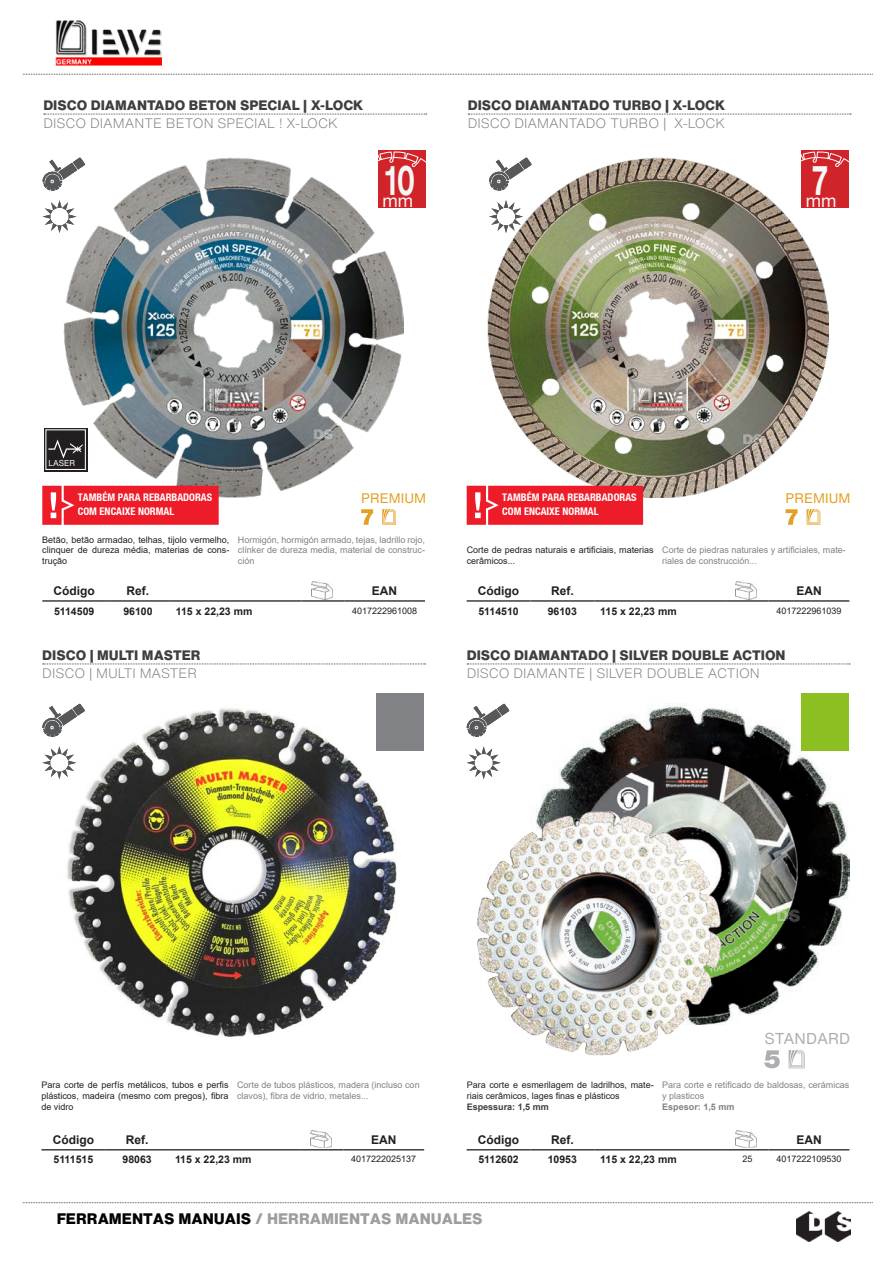
<style>
.page{position:relative;width:893px;height:1263px;background:#fff}
.page>*{position:absolute;margin:0;border:0;box-sizing:border-box;transform-origin:0 0}
.t1{font:700 40.5px "Helvetica Now Text";color:#f5f7f5;scale:.67 1}
.t2{font:18px "Helvetica Neue LT Std";color:#f5f7f5}
.t3{font:15.45px "Helvetica Now Text";color:#adaeb2}
.t4{font:800 15px "Helvetica Now Text";color:#9d9d9c}
.t5{font:13.65px "Helvetica Now Text";color:#e3a023}
.t6{font:800 13.5px "Helvetica Now Text";color:#3e3e3f}
.t7{font:300 13.5px "Helvetica Now Text";color:#808285}
.t8{font:700 12px "Arial";color:#231f20}
.t9{font:700 10.5px "Arial";color:#231f20}
.t10{font:700 condensed 10.5px/13.4px "Helvetica Neue LT";color:#fff}
.t11{font:9px/10.8px "Arial";color:#231f20;text-align:justify}
.t12{font:9px/10.8px "Arial";color:#808285}
.t13{font:700 9px "Arial";color:#3e3e3f}
.t14{font:700 9px "Arial";color:#808285}
.t15{font:8.4px "Helvetica Now Text";color:#fff;scale:.95 1}
.s1{color:#000}
</style>
<div class="page">
<img style="left:55px;top:20px;width:107px;height:46px">
<svg style="left:23px;top:74px;width:850px;height:1px"></svg>
<img style="left:796px;top:1212px;width:54px;height:30px">
<svg style="left:23px;top:1202px;width:850px;height:1px"></svg>
<hr style="left:42px;top:600px;width:64px;height:2px;background:#3e3e3f">
<hr style="left:106px;top:600px;width:64px;height:2px;background:#3e3e3f">
<hr style="left:170px;top:600px;width:132px;height:2px;background:#3e3e3f">
<hr style="left:302px;top:600px;width:42px;height:2px;background:#3e3e3f">
<hr style="left:344px;top:600px;width:81px;height:2px;background:#3e3e3f">
<img style="left:311px;top:582px;width:21px;height:17px">
<hr style="left:467px;top:600px;width:63px;height:2px;background:#3e3e3f">
<hr style="left:530px;top:600px;width:64px;height:2px;background:#3e3e3f">
<hr style="left:594px;top:600px;width:132px;height:2px;background:#3e3e3f">
<hr style="left:726px;top:600px;width:43px;height:2px;background:#3e3e3f">
<hr style="left:769px;top:600px;width:80px;height:2px;background:#3e3e3f">
<img style="left:735px;top:582px;width:22px;height:17px">
<img style="left:64px;top:158px;width:340px;height:340px">
<img style="left:488px;top:158px;width:340px;height:340px">
<svg style="left:42px;top:486px;width:177px;height:39px;background:#ee2530"></svg>
<div style="left:467px;top:486px;width:176px;height:39px;background:#ee1c28"></div>
<svg style="left:382px;top:509px;width:14px;height:16px"></svg>
<svg style="left:361px;top:509px;width:12px;height:16px"></svg>
<svg style="left:807px;top:509px;width:13px;height:16px"></svg>
<svg style="left:786px;top:509px;width:12px;height:16px"></svg>
<div style="left:378px;top:150px;width:48px;height:57px;background:#d1232a"></div>
<svg style="left:378px;top:151px;width:48px;height:16px"></svg>
<div style="left:801px;top:150px;width:48px;height:57px;background:#d1232a"></div>
<svg style="left:801px;top:151px;width:48px;height:16px"></svg>
<svg style="left:44px;top:114px;width:383px;height:1px"></svg>
<svg style="left:468px;top:114px;width:383px;height:1px"></svg>
<div style="left:44px;top:428px;width:44px;height:44px;background:#231f20"></div>
<svg style="left:48px;top:439px;width:35px;height:20px"></svg>
<div style="left:45px;top:429px;width:41px;height:41px;border:1px solid #fff"></div>
<hr style="left:41px;top:1149px;width:64px;height:1px;background:#3e3e3f">
<hr style="left:105px;top:1149px;width:64px;height:1px;background:#3e3e3f">
<hr style="left:169px;top:1149px;width:132px;height:1px;background:#3e3e3f">
<hr style="left:301px;top:1149px;width:42px;height:1px;background:#3e3e3f">
<hr style="left:343px;top:1149px;width:81px;height:1px;background:#3e3e3f">
<img style="left:310px;top:1131px;width:21px;height:17px">
<hr style="left:467px;top:1149px;width:63px;height:1px;background:#3e3e3f">
<hr style="left:530px;top:1149px;width:64px;height:1px;background:#3e3e3f">
<hr style="left:594px;top:1149px;width:132px;height:1px;background:#3e3e3f">
<hr style="left:726px;top:1149px;width:43px;height:1px;background:#3e3e3f">
<hr style="left:769px;top:1149px;width:80px;height:1px;background:#3e3e3f">
<img style="left:735px;top:1131px;width:22px;height:17px">
<img style="left:67px;top:708px;width:336px;height:329px">
<svg style="left:43px;top:664px;width:383px;height:1px"></svg>
<svg style="left:467px;top:664px;width:383px;height:1px"></svg>
<svg style="left:789px;top:1050px;width:16px;height:18px"></svg>
<svg style="left:764px;top:1050px;width:16px;height:18px"></svg>
<div style="left:376px;top:693px;width:48px;height:57px;background:#808285"></div>
<img style="left:541px;top:704px;width:308px;height:317px">
<img style="left:477px;top:805px;width:250px;height:251px">
<div style="left:801px;top:693px;width:48px;height:57px;background:#8cbf21"></div>
<svg style="left:43px;top:157px;width:42px;height:34px"></svg>
<svg style="left:43px;top:200px;width:34px;height:33px"></svg>
<svg style="left:42px;top:704px;width:43px;height:33px"></svg>
<svg style="left:42px;top:746px;width:34px;height:33px"></svg>
<svg style="left:489px;top:157px;width:43px;height:34px"></svg>
<svg style="left:489px;top:200px;width:34px;height:33px"></svg>
<svg style="left:467px;top:704px;width:42px;height:33px"></svg>
<svg style="left:467px;top:746px;width:34px;height:33px"></svg>
<p class="t6" style="left:43px;top:95px;width:321px">DISCO DIAMANTADO BETON SPECIAL | X-LOCK</p>
<p class="t7" style="left:43px;top:113px;width:296px">DISCO DIAMANTE BETON SPECIAL ! X-LOCK</p>
<p class="t1" style="left:385px;top:150px;width:47px">10</p>
<p class="t2" style="left:383px;top:190px;width:32px">mm</p>
<p class="t6" style="left:468px;top:95px;width:259px">DISCO DIAMANTADO TURBO | X-LOCK</p>
<p class="t7" style="left:468px;top:113px;width:259px">DISCO DIAMANTADO TURBO | X-LOCK</p>
<p class="t1" style="left:811px;top:150px;width:28px">7</p>
<p class="t2" style="left:806px;top:190px;width:32px">mm</p>
<p class="t15" style="left:48px;top:457px;width:30px">LASER</p>
<p class="t10" style="left:78px;top:491px;width:136px">TAMBÉM PARA REBARBADORAS<br>COM ENCAIXE NORMAL</p>
<p class="t10" style="left:502px;top:491px;width:136px">TAMBÉM PARA REBARBADORAS<br>COM ENCAIXE NORMAL</p>
<h3 class="t5" style="left:361px;top:488px;width:66px">PREMIUM</h3>
<h3 class="t5" style="left:786px;top:488px;width:66px">PREMIUM</h3>
<p class="t11" style="left:42px;top:534px;width:189px">Betão, betão armadao, telhas, tijolo vermelho, clinquer de dureza média, materias de cons&shy;trução</p>
<p class="t12" style="left:238px;top:534px;width:189px;text-align:justify">Hormigón, hormigón armado, tejas, ladrillo rojo, clínker de dureza media, material de construc&shy;ción</p>
<p class="t8" style="left:54px;top:582px;width:43px">Código</p>
<p class="t8" style="left:127px;top:582px;width:24px">Ref.</p>
<p class="t8" style="left:372px;top:582px;width:27px">EAN</p>
<p class="t9" style="left:54px;top:603px;width:42px">5114509</p>
<p class="t9" style="left:123px;top:603px;width:31px">96100</p>
<p class="t9" style="left:176px;top:603px;width:78px">115 x 22,23 mm</p>
<p class="t11" style="left:352px;top:605px;width:67px">4017222961008</p>
<p class="t6" style="left:42px;top:644px;width:160px">DISCO | MULTI MASTER</p>
<p class="t7" style="left:42px;top:663px;width:156px">DISCO | MULTI MASTER</p>
<p class="t11" style="left:467px;top:545px;width:189px">Corte de pedras naturais e artificiais, materias cerâmicos...</p>
<p class="t12" style="left:662px;top:545px;width:185px">Corte de piedras naturales y artificiales, mate&shy;riales de construcción...</p>
<p class="t8" style="left:478px;top:582px;width:43px">Código</p>
<p class="t8" style="left:551px;top:582px;width:24px">Ref.</p>
<p class="t8" style="left:796px;top:582px;width:27px">EAN</p>
<p class="t9" style="left:478px;top:603px;width:42px">5114510</p>
<p class="t9" style="left:548px;top:603px;width:31px">96103</p>
<p class="t9" style="left:600px;top:603px;width:78px">115 x 22,23 mm</p>
<p class="t11" style="left:776px;top:605px;width:67px">4017222961039</p>
<p class="t6" style="left:467px;top:644px;width:320px">DISCO DIAMANTADO | SILVER DOUBLE ACTION</p>
<p class="t7" style="left:467px;top:663px;width:295px">DISCO DIAMANTE | SILVER DOUBLE ACTION</p>
<p class="t11" style="left:41px;top:1080px;width:189px">Para corte de perfís metálicos, tubos e perfis plásticos, madeira (mesmo com pregos), fibra de vidro</p>
<p class="t12" style="left:237px;top:1080px;width:184px">Corte de tubos plásticos, madera (incluso con clavos), fibra de vidrio, metales...</p>
<p class="t8" style="left:53px;top:1131px;width:43px">Código</p>
<p class="t8" style="left:126px;top:1131px;width:24px">Ref.</p>
<p class="t8" style="left:371px;top:1131px;width:27px">EAN</p>
<p class="t9" style="left:53px;top:1152px;width:41px">5111515</p>
<p class="t9" style="left:123px;top:1152px;width:31px">98063</p>
<p class="t9" style="left:175px;top:1152px;width:78px">115 x 22,23 mm</p>
<p class="t11" style="left:351px;top:1154px;width:67px">4017222025137</p>
<h3 class="t3" style="left:764px;top:1026px;width:87px">STANDARD</h3>
<p class="t11" style="left:467px;top:1080px;width:189px">Para corte e esmerilagem de ladrilhos, mate&shy;riais cerâmicos, lages finas e plásticos</p>
<p class="t13" style="left:467px;top:1100px;width:84px">Espessura: 1,5 mm</p>
<p class="t12" style="left:662px;top:1080px;width:189px">Para corte e retificado de baldosas, cerámicas y plasticos</p>
<p class="t14" style="left:662px;top:1100px;width:74px">Espesor: 1,5 mm</p>
<p class="t8" style="left:478px;top:1131px;width:43px">Código</p>
<p class="t8" style="left:551px;top:1131px;width:24px">Ref.</p>
<p class="t8" style="left:796px;top:1131px;width:27px">EAN</p>
<p class="t9" style="left:478px;top:1152px;width:42px">5112602</p>
<p class="t9" style="left:548px;top:1152px;width:31px">10953</p>
<p class="t9" style="left:600px;top:1152px;width:78px">115 x 22,23 mm</p>
<p class="t11" style="left:742px;top:1154px;width:12px">25</p>
<p class="t11" style="left:776px;top:1154px;width:67px">4017222109530</p>
<h3 class="t4" style="left:57px;top:1207px;width:427px"><span class="s1">FERRAMENTAS MANUAIS</span> / HERRAMIENTAS MANUALES</h3>
</div>
